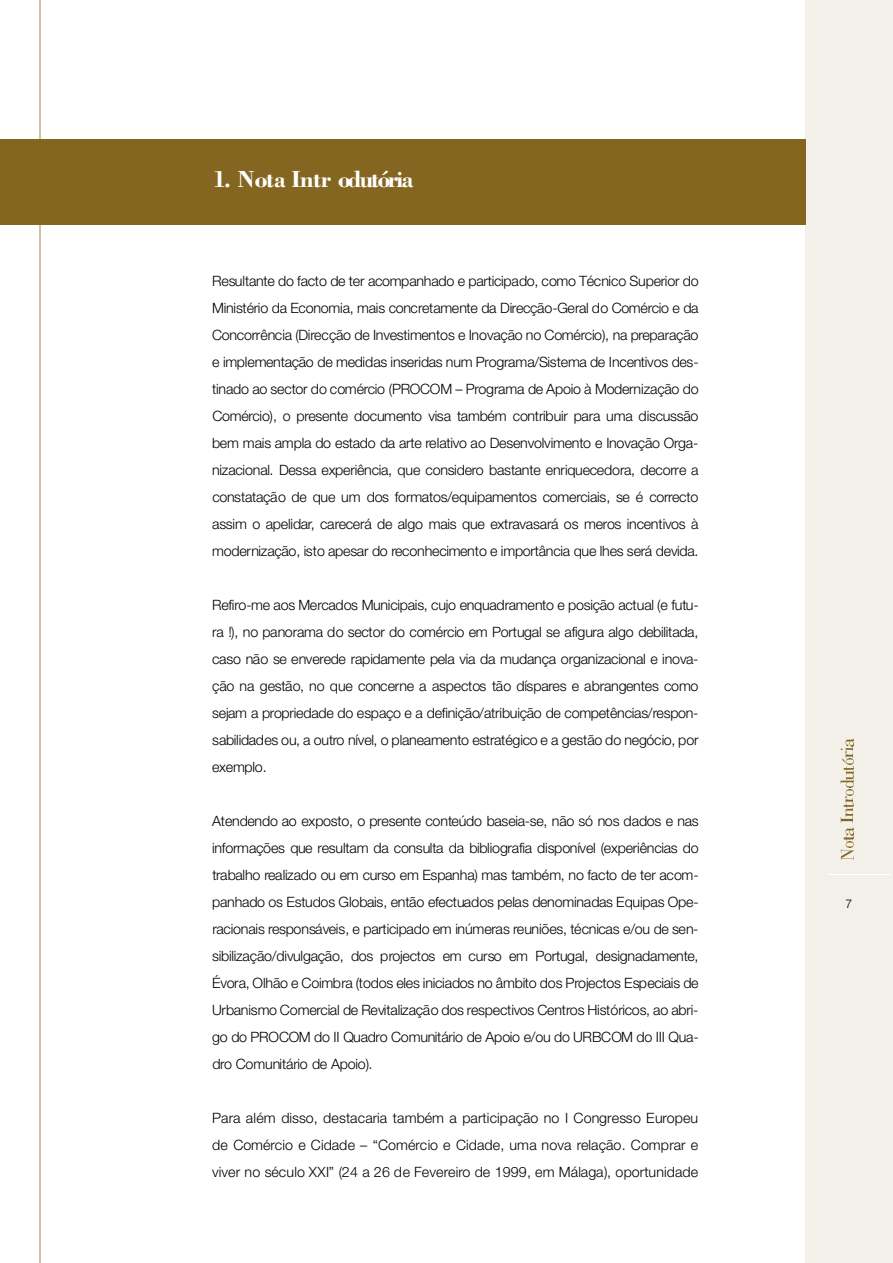
<style>
.page{position:relative;width:893px;height:1263px;background:#fff}
.page>*{position:absolute;margin:0;border:0;box-sizing:border-box;transform-origin:0 0}
.t1{font:700 24px "Bodoni";letter-spacing:-.015em;color:#fff}
.t2{font:300 14.25px/27px "Helvetica Neue";letter-spacing:-.025em;color:#000;text-align:justify}
.t3{font:300 12px "Helvetica";color:#000}
</style>
<div class="page">
<hr style="left:39px;top:0;width:2px;height:1263px;background:#cec2a6">
<div style="left:806px;top:0;width:86px;height:1263px;background:#f3f0e9"></div>
<hr style="left:827px;top:874px;width:64px;height:1px;background:#fff">
<img style="left:840px;top:827px;width:13px;height:33px">
<img style="left:840px;top:818px;width:12px;height:4px">
<img style="left:840px;top:738px;width:13px;height:78px">
<div style="left:0;top:139px;width:806px;height:85px;background:#846620"></div>
<h1 class="t1" style="left:212px;top:170px;width:203px">1. Nota Intr o d u t ó r i a</h1>
<p class="t2" style="left:212px;top:269px;width:488px">Resultante do facto de ter acompanhado e participado, como Técnico Superior do Ministério da Economia, mais concretamente da Direcção-Geral do Comércio e da C o n c o rrência (Direcção de Investimentos e Inovação no Comércio), na pre p a r a ç ã o e implementação de medidas inseridas num Programa/Sistema de Incentivos des&shy;tinado ao sector do comércio (PROCOM – Programa de Apoio à Modernização do C o m é rcio), o presente documento visa também contribuir para uma discussão bem mais ampla do estado da arte relativo ao Desenvolvimento e Inovação Org a&shy;nizacional. Dessa experiência, que considero bastante enriquecedora, decorre a constatação de que um dos formatos/equipamentos comerciais, se é corre c t o assim o apelidar, carecerá de algo mais que extravasará os meros incentivos à m o d e rnização, isto apesar do reconhecimento e importância que lhes será devida.</p>
<p class="t2" style="left:212px;top:593px;width:488px">R e f i ro-me aos Mercados Municipais, cujo enquadramento e posição actual (e futu&shy;ra !), no panorama do sector do comércio em Portugal se afigura algo debilitada, caso não se enverede rapidamente pela via da mudança organizacional e inova&shy;ção na gestão, no que concerne a aspectos tão díspares e abrangentes como sejam a propriedade do espaço e a definição/atribuição de competências/re s p o n&shy;sabilidades ou, a outro nível, o planeamento estratégico e a gestão do negócio, por e x e m p l o .</p>
<p class="t2" style="left:212px;top:809px;width:488px">Atendendo ao exposto, o presente conteúdo baseia-se, não só nos dados e nas i n f o rmações que resultam da consulta da bibliografia disponível (experiências do trabalho realizado ou em curso em Espanha) mas também, no facto de ter acom&shy;panhado os Estudos Globais, então efectuados pelas denominadas Equipas Ope&shy;racionais responsáveis, e participado em inúmeras reuniões, técnicas e/ou de sen&shy;sibilização/divulgação, dos projectos em curso em Portugal, designadamente, Évora, Olhão e Coimbra (todos eles iniciados no âmbito dos Projectos Especiais de Urbanismo Comercial de Revitalização dos respectivos Centros Históricos, ao abri&shy;go do PROCOM do II Quadro Comunitário de Apoio e/ou do URBCOM do III Qua&shy;d ro Comunitário de Apoio).</p>
<p class="t2" style="left:212px;top:1106px;width:487px">Para além disso, destacaria também a participação no I Congresso Euro p e u de Comércio e Cidade – “Comércio e Cidade, uma nova relação. Comprar e viver no século XXI” (24 a 26 de Fevere i ro de 1999, em Málaga), oport u n i d a d e</p>
<p class="t3" style="left:845px;top:899px;width:8px">7</p>
</div>
